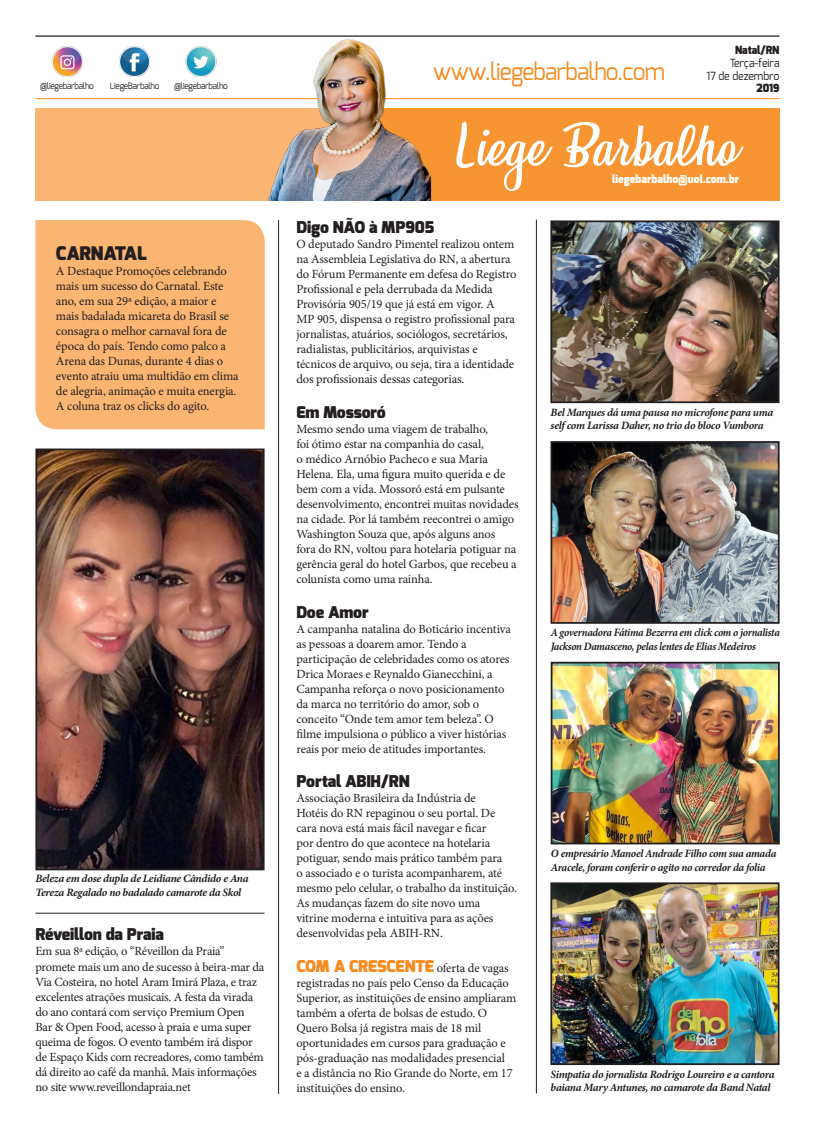
<style>
.page{position:relative;width:815px;height:1124px;background:#fff}
.page>*{position:absolute;margin:0;border:0;box-sizing:border-box;transform-origin:0 0}
.t1{font:51.25px "Honeymoon Personal Use";color:#fff}
.Assinatura{font:23.88px "Exo";letter-spacing:-.03em;color:#f68b1f;scale:.95 1}
.t2{font:900 18.75px "Exo";letter-spacing:-.01em;color:#231f20}
.t3{font:900 16.25px "Exo";letter-spacing:-.01em;color:#231f20}
.t4{font:900 16.25px "Exo";letter-spacing:-.01em;color:#f68b1f}
.t5{font:12.5px/15px "Minion Pro";letter-spacing:-.01em;color:#231f20}
.t6{font:italic 700 11.25px/13.5px "Minion Pro";letter-spacing:-.03em;color:#231f20}
.t7{font:italic 700 11.25px/13.5px "Minion Pro";letter-spacing:-.03em;color:#231f20;scale:.94 1}
.Assinatura-2{font:900 11.25px "Exo";color:#fff;scale:.95 1}
.Assinatura-3{font:11.25px "Exo";letter-spacing:-.01em;color:#231f20;scale:.95 1}
.Assinatura-4{font:900 11.25px "Exo";letter-spacing:-.01em;color:#231f20;scale:.95 1}
.Assinatura-5{font:8.75px "Exo";letter-spacing:-.03em;color:#231f20;scale:.95 1}
.s1{font-family:"Minion Pro";font-weight:400;font-size:12.5px;color:#231f20}
</style>
<div class="page">
<hr style="left:35px;top:35px;width:745px;height:2px;background:#231f20">
<hr style="left:35px;top:98px;width:745px;height:1px;background:#f68b1f">
<img style="left:52px;top:47px;width:30px;height:30px">
<img style="left:119px;top:47px;width:31px;height:30px">
<img style="left:186px;top:47px;width:30px;height:30px">
<div style="left:35px;top:108px;width:745px;height:93px;background:#fbb573"></div>
<div style="left:331px;top:108px;width:449px;height:93px;background:#f79532"></div>
<img style="left:242px;top:35px;width:235px;height:166px">
<img style="left:553px;top:223px;width:223px;height:177px">
<div style="left:550px;top:220px;width:229px;height:183px;border:2px solid #231f20"></div>
<img style="left:553px;top:444px;width:224px;height:176px">
<div style="left:550px;top:441px;width:230px;height:182px;border:2px solid #231f20"></div>
<img style="left:554px;top:664px;width:223px;height:177px">
<div style="left:551px;top:661px;width:229px;height:183px;border:2px solid #231f20"></div>
<img style="left:553px;top:885px;width:223px;height:176px">
<div style="left:550px;top:882px;width:229px;height:182px;border:2px solid #231f20"></div>
<div style="left:35px;top:220px;width:230px;height:209px;background:#fbb573"></div>
<hr style="left:35px;top:912px;width:230px;height:1px;background:#231f20">
<hr style="left:278px;top:220px;width:1px;height:873px;background:#231f20">
<hr style="left:536px;top:219px;width:1px;height:874px;background:#231f20">
<img style="left:38px;top:451px;width:224px;height:416px">
<div style="left:35px;top:448px;width:230px;height:422px;border:2px solid #231f20"></div>
<p class="Assinatura-5" style="left:40px;top:80px;width:58px">@liegebarbalho</p>
<p class="Assinatura-5" style="left:110px;top:80px;width:54px">LiegeBarbalho</p>
<p class="Assinatura-5" style="left:174px;top:80px;width:58px">@liegebarbalho</p>
<p class="t2" style="left:56px;top:241px;width:92px">CARNATAL</p>
<p class="t5" style="left:56px;top:263px;width:184px">A Destaque Promoções celebrando mais um sucesso do Carnatal. Este ano, em sua 29ª edição, a maior e mais badalada micareta do Brasil se consagra o melhor carnaval fora de época do país. Tendo como palco a Arena das Dunas, durante 4 dias o evento atraiu uma multidão em clima de alegria, animação e muita energia.<br>A coluna traz os clicks do agito.</p>
<p class="t6" style="left:35px;top:871px;width:215px">Beleza em dose dupla de Leidiane Cândido e Ana<br>Tereza Regalado no badalado camarote da Skol</p>
<p class="t3" style="left:35px;top:924px;width:130px">Réveillon da Praia</p>
<p class="t5" style="left:35px;top:943px;width:231px">Em sua 8ª edição, o “Réveillon da Praia” promete mais um ano de sucesso à beira-mar da Via Costeira, no hotel Aram Imirá Plaza, e traz excelentes atrações musicais. A festa da virada do ano contará com serviço Premium Open Bar &amp; Open Food, acesso à praia e uma super queima de fogos. O evento também irá dispor de Espaço Kids com recreadores, como também dá direito ao café da manhã. Mais informações no site www.reveillondapraia.net</p>
<p class="Assinatura-4" style="left:735px;top:43px;width:48px">Natal/RN</p>
<p class="Assinatura-3" style="left:730px;top:56px;width:54px">Terça-feira</p>
<p class="Assinatura-3" style="left:706px;top:68px;width:78px">17 de dezembro</p>
<p class="Assinatura-4" style="left:757px;top:81px;width:26px">2019</p>
<p class="t1" style="left:458px;top:117px;width:281px">Liege Barbalho</p>
<p class="Assinatura" style="left:433px;top:56px;width:246px">www.liegebarbalho.com</p>
<p class="Assinatura-2" style="left:612px;top:171px;width:135px">liegebarbalho@uol.com.br</p>
<p class="t3" style="left:296px;top:217px;width:140px">Digo NÃO à MP905</p>
<p class="t5" style="left:296px;top:237px;width:222px">O deputado Sandro Pimentel realizou ontem na Assembleia Legislativa do RN, a abertura do Fórum Permanente em defesa do Registro Profissional e pela derrubada da Medida Provisória 905/19 que já está em vigor. A<br>MP 905, dispensa o registro profissional para jornalistas, atuários, sociólogos, secretários, radialistas, publicitários, arquivistas e técnicos de arquivo, ou seja, tira a identidade dos profissionais dessas categorias.</p>
<p class="t3" style="left:296px;top:401px;width:91px">Em Mossoró</p>
<p class="t5" style="left:296px;top:421px;width:224px">Mesmo sendo uma viagem de trabalho,<br>foi ótimo estar na companhia do casal,<br>o médico Arnóbio Pacheco e sua Maria Helena. Ela, uma figura muito querida e de bem com a vida. Mossoró está em pulsante desenvolvimento, encontrei muitas novidades na cidade. Por lá também reecontrei o amigo Washington Souza que, após alguns anos<br>fora do RN, voltou para hotelaria potiguar na gerência geral do hotel Garbos, que recebeu a colunista como uma rainha.</p>
<p class="t3" style="left:296px;top:601px;width:74px">Doe Amor</p>
<p class="t5" style="left:296px;top:621px;width:216px">A campanha natalina do Boticário incentiva as pessoas a doarem amor. Tendo a participação de celebridades como os atores Drica Moraes e Reynaldo Gianecchini, a Campanha reforça o novo posicionamento da marca no território do amor, sob o conceito “Onde tem amor tem beleza”. O filme impulsiona o público a viver histórias reais por meio de atitudes importantes.</p>
<p class="t3" style="left:296px;top:770px;width:115px">Portal ABIH/RN</p>
<p class="t5" style="left:296px;top:790px;width:222px">Associação Brasileira da Indústria de<br>Hotéis do RN repaginou o seu portal. De cara nova está mais fácil navegar e ficar<br>por dentro do que acontece na hotelaria potiguar, sendo mais prático também para<br>o associado e o turista acompanharem, até mesmo pelo celular, o trabalho da instituição.<br>As mudanças fazem do site novo uma<br>vitrine moderna e intuitiva para as ações desenvolvidas pela ABIH-RN.</p>
<p class="t4" style="left:296px;top:955px;width:214px">COM A CRESCENTE <span class="s1">oferta de vagas</span></p>
<p class="t5" style="left:296px;top:975px;width:222px">registradas no país pelo Censo da Educação Superior, as instituições de ensino ampliaram também a oferta de bolsas de estudo. O Quero Bolsa já registra mais de 18 mil oportunidades em cursos para graduação e pós-graduação nas modalidades presencial<br>e a distância no Rio Grande do Norte, em 17 instituições do ensino.</p>
<p class="t6" style="left:551px;top:405px;width:224px">Bel Marques dá uma pausa no microfone para uma self com Larissa Daher, no trio do bloco Vumbora</p>
<p class="t7" style="left:551px;top:625px;width:245px">A governadora Fátima Bezerra em click com o jornalista<br>Jackson Damasceno, pelas lentes de Elias Medeiros</p>
<p class="t6" style="left:551px;top:846px;width:227px">O empresário Manoel Andrade Filho com sua amada<br>Aracele, foram conferir o agito no corredor da folia</p>
<p class="t6" style="left:551px;top:1066px;width:226px">Simpatia do jornalista Rodrigo Loureiro e a cantora baiana Mary Antunes, no camarote da Band Natal</p>
</div>
